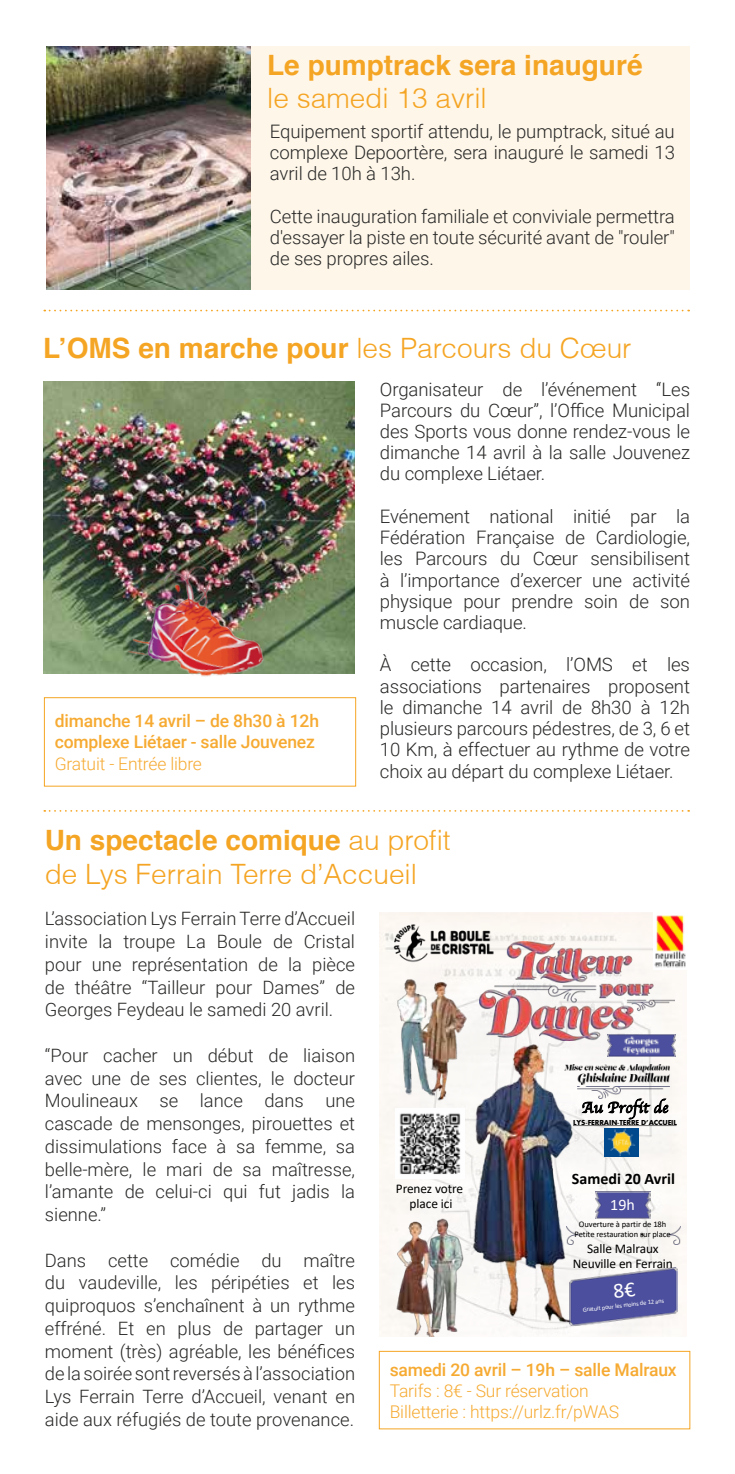
<style>
.page{position:relative;width:735px;height:1474px;background:#fff}
.page>*{position:absolute;margin:0;border:0;box-sizing:border-box;transform-origin:0 0}
.t1{font:300 28px/33.6px "Helvetica";color:#f5a524}
.t2{font:700 28px "Helvetica";color:#f5a524}
.t3{font:300 18.55px/21.2px "Roboto";letter-spacing:-.005em;color:#282827;text-align:justify}
.t4{font:300 18.38px/22.8px "Roboto";color:#282827;text-align:justify}
.t5{font:500 17.5px/21px "Roboto";letter-spacing:-.01em;color:#f6aa32}
.t6{font:300 17.5px/21px "Roboto";letter-spacing:-.01em;color:#f6aa32}
.t7{font:700 15.92px "Calibri";color:#000}
.t8{font:15.92px "Calibri";color:#fff}
.t9{font:15.75px "Apple Chancery";letter-spacing:.02em;color:#000}
.t10{font:13.3px/15.4px "Calibri";letter-spacing:-.01em;color:#000;text-align:center}
.t11{font:8.58px/9.5px "Calibri";letter-spacing:-.01em;color:#000;text-align:center}
.t12{font:700 7.52px "Aharoni";letter-spacing:-.015em;color:#000}
.t13{font:6.48px "Calibri";color:#fff}
.s1{font-weight:300}
.s2{font-weight:700}
</style>
<div class="page">
<div style="left:378px;top:1350px;width:312px;height:79px;border:1px solid #f5a524"></div>
<svg style="left:44px;top:310px;width:644px;height:1px"></svg>
<svg style="left:44px;top:810px;width:644px;height:1px"></svg>
<div style="left:44px;top:697px;width:312px;height:89px;border:1px solid #f5a524"></div>
<img style="left:44px;top:381px;width:310px;height:292px">
<img style="left:110px;top:552px;width:164px;height:147px">
<div style="left:46px;top:46px;width:643px;height:243px;background:#fef6e9"></div>
<img style="left:46px;top:46px;width:204px;height:243px">
<img style="left:379px;top:912px;width:307px;height:424px">
<img style="left:390px;top:912px;width:106px;height:61px">
<img style="left:479px;top:941px;width:195px;height:99px">
<img style="left:467px;top:1039px;width:108px;height:288px">
<img style="left:395px;top:977px;width:73px;height:124px">
<img style="left:606px;top:1034px;width:69px;height:22px">
<img style="left:566px;top:1226px;width:113px;height:18px">
<img style="left:577px;top:1086px;width:92px;height:12px">
<img style="left:564px;top:1064px;width:105px;height:20px">
<img style="left:568px;top:1267px;width:109px;height:57px">
<img style="left:595px;top:1191px;width:55px;height:27px">
<svg style="left:572px;top:1125px;width:104px;height:1px"></svg>
<img style="left:604px;top:1128px;width:34px;height:28px">
<img style="left:653px;top:912px;width:33px;height:57px">
<img style="left:394px;top:1212px;width:74px;height:124px">
<img style="left:395px;top:1108px;width:69px;height:70px">
<svg style="left:613px;top:1281px;width:22px;height:16px"></svg>
<h1 class="t2" style="left:267px;top:42px;width:377px">Le pumptrack sera inauguré</h1>
<h1 class="t1" style="left:267px;top:81px;width:221px">le samedi 13 avril</h1>
<p class="t3" style="left:270px;top:120px;width:406px">Equipement sportif attendu, le pumptrack, situé au complexe Depoortère, sera inauguré le samedi 13 avril de 10h à 13h.</p>
<p class="t3" style="left:270px;top:205px;width:406px">Cette inauguration familiale et conviviale permettra d'essayer la piste en toute sécurité avant de "rouler" de ses propres ailes.</p>
<h1 class="t2" style="left:43px;top:326px;width:589px">L’OMS en marche pour <span class="s1">les Parcours du Cœur</span></h1>
<p class="t5" style="left:55px;top:710px;width:266px">dimanche 14 avril – de 8h30 à 12h complexe Liétaer - salle Jouvenez</p>
<p class="t6" style="left:55px;top:752px;width:149px">Gratuit - Entrée libre</p>
<p class="t3" style="left:379px;top:378px;width:311px">Organisateur de l’événement ‘‘Les Parcours du Cœur’’, l’Office Municipal des Sports vous donne rendez-vous le dimanche 14 avril à la salle Jouvenez du complexe Liétaer.</p>
<p class="t3" style="left:379px;top:505px;width:311px">Evénement national initié par la Fédération Française de Cardiologie, les Parcours du Cœur sensibilisent à l’importance d’exercer une activité physique pour prendre soin de son muscle cardiaque.</p>
<p class="t3" style="left:379px;top:653px;width:311px">À cette occasion, l’OMS et les associations partenaires proposent le dimanche 14 avril de 8h30 à 12h plusieurs parcours pédestres, de 3, 6 et 10 Km, à effectuer au rythme de votre choix au départ du complexe Liétaer.</p>
<h1 class="t1" style="left:45px;top:823px;width:407px"><span class="s2">Un spectacle comique</span> au profit de Lys Ferrain Terre d’Accueil</h1>
<p class="t4" style="left:45px;top:906px;width:311px">L’association Lys Ferrain Terre d’Accueil invite la troupe La Boule de Cristal pour une représentation de la pièce de théâtre ‘‘Tailleur pour Dames’’ de Georges Feydeau le samedi 20 avril.</p>
<p class="t4" style="left:45px;top:1043px;width:311px">‘‘Pour cacher un début de liaison avec une de ses clientes, le docteur Moulineaux se lance dans une cascade de mensonges, pirouettes et dissimulations face à sa femme, sa belle-mère, le mari de sa maîtresse, l’amante de celui-ci qui fut jadis la sienne.’’</p>
<p class="t4" style="left:45px;top:1247px;width:311px">Dans cette comédie du maître du vaudeville, les péripéties et les quiproquos s’enchaînent à un rythme effréné. Et en plus de partager un moment (très) agréable, les bénéfices de la soirée sont reversés à l’association Lys Ferrain Terre d’Accueil, venant en aide aux réfugiés de toute provenance.</p>
<p class="t10" style="left:395px;top:1179px;width:69px">Prenez votre place ici</p>
<p class="t9" style="left:581px;top:1094px;width:88px">Au Profit de</p>
<p class="t12" style="left:573px;top:1117px;width:105px">LYS-FERRAIN-TERRE D’ACCUEIL</p>
<p class="t7" style="left:571px;top:1167px;width:105px">Samedi 20 Avril</p>
<p class="t11" style="left:574px;top:1219px;width:98px">Ouverture à partir de 18h<br>Petite restauration sur place</p>
<p class="t10" style="left:572px;top:1240px;width:102px">Salle Malraux<br>Neuville en Ferrain</p>
<p class="t8" style="left:610px;top:1193px;width:26px">19h</p>
<p class="t13" style="left:582px;top:1305px;width:83px;rotate:-7deg">Gratuit pour les moins de 12 ans</p>
<p class="t5" style="left:389px;top:1358px;width:288px">samedi 20 avril – 19h – salle Malraux</p>
<p class="t6" style="left:389px;top:1379px;width:231px">Tarifs : 8€ - Sur réservation<br>Billetterie : https://urlz.fr/pWAS</p>
</div>
